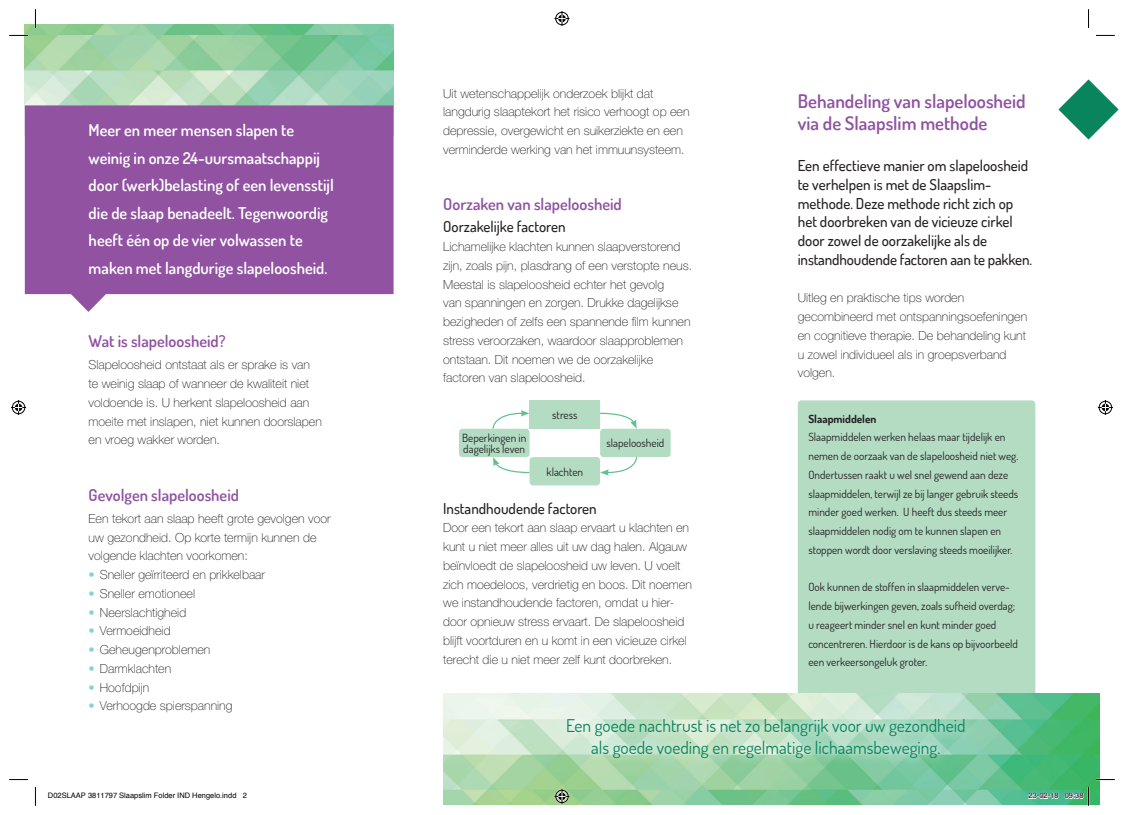
<style>
.page{position:relative;width:1124px;height:815px;background:#fff}
.page>*{position:absolute;margin:0;border:0;box-sizing:border-box;transform-origin:0 0}
.t1{font:600 18.75px/22.2px "Dosis";color:#9052a1}
.t2{font:17.5px/22.5px "Dosis";color:#09855d;text-align:center}
.t3{font:600 16.25px/27.5px "Dosis";color:#fff}
.t4{font:600 16.25px "Dosis";color:#9052a1}
.t5{font:500 15px/18.8px "Dosis";color:#231f20}
.t6{font:100 12.5px/18.8px "Helvetica Neue LT Std";color:#231f20}
.t7{font:11.25px/18.8px "Dosis";color:#231f20}
.t8{font:700 11.25px "Dosis";color:#231f20}
.t9{font:7.5px "Helvetica";color:#000}
.s1{color:#84d1d7}
</style>
<div class="page">
<div style="left:797px;top:400px;width:238px;height:301px;background:#b3dcc3;border-radius:4px"></div>
<img style="left:443px;top:694px;width:655px;height:111px">
<img style="left:25px;top:25px;width:368px;height:80px">
<svg style="left:25px;top:105px;width:368px;height:207px;background:#9960a8"></svg>
<svg style="left:555px;top:708px;width:420px;height:61px;background:#b5ddc1"></svg>
<div style="left:529px;top:457px;width:71px;height:28px;background:#b3dcc3;border-radius:4px"></div>
<div style="left:600px;top:429px;width:70px;height:28px;background:#b3dcc3;border-radius:4px"></div>
<div style="left:459px;top:429px;width:70px;height:28px;background:#b3dcc3;border-radius:4px"></div>
<div style="left:529px;top:400px;width:71px;height:29px;background:#b3dcc3"></div>
<svg style="left:491px;top:410px;width:38px;height:20px"></svg>
<svg style="left:600px;top:412px;width:36px;height:17px"></svg>
<svg style="left:493px;top:457px;width:37px;height:17px"></svg>
<svg style="left:600px;top:456px;width:37px;height:20px"></svg>
<svg style="left:1058px;top:79px;width:60px;height:61px"></svg>
<svg style="left:9px;top:35px;width:19px;height:1px"></svg>
<svg style="left:1096px;top:35px;width:18px;height:1px"></svg>
<svg style="left:9px;top:779px;width:19px;height:1px"></svg>
<svg style="left:1095px;top:779px;width:19px;height:1px"></svg>
<svg style="left:35px;top:9px;width:1px;height:19px"></svg>
<svg style="left:35px;top:787px;width:1px;height:19px"></svg>
<svg style="left:1088px;top:9px;width:1px;height:19px"></svg>
<svg style="left:554px;top:11px;width:15px;height:15px"></svg>
<svg style="left:554px;top:789px;width:15px;height:15px"></svg>
<svg style="left:11px;top:400px;width:15px;height:15px"></svg>
<svg style="left:1097px;top:400px;width:15px;height:15px"></svg>
<svg style="left:1027px;top:792px;width:31px;height:7px"></svg>
<svg style="left:1064px;top:787px;width:25px;height:19px"></svg>
<h3 class="t3" style="left:89px;top:116px;width:247px">Meer en meer mensen slapen te weinig in onze 24-uursmaatschappij door (werk)belasting of een levensstijl die de slaap benadeelt. Tegenwoordig heeft één op de vier volwassen te maken met langdurige slapeloosheid.</h3>
<h3 class="t4" style="left:89px;top:331px;width:138px">Wat is slapeloosheid?</h3>
<p class="t6" style="left:89px;top:356px;width:235px">Slapeloosheid ontstaat als er sprake is van te weinig slaap of wanneer de kwaliteit niet voldoende is. U herkent slapeloosheid aan moeite met inslapen, niet kunnen doorslapen en vroeg wakker worden.</p>
<h3 class="t4" style="left:89px;top:484px;width:152px">Gevolgen slapeloosheid</h3>
<p class="t6" style="left:89px;top:509px;width:243px">Een tekort aan slaap heeft grote gevolgen voor uw gezondheid. Op korte termijn kunnen de volgende klachten voorkomen:</p>
<p class="t6" style="left:89px;top:565px;width:178px"><span class="s1">•</span> Sneller geïrriteerd en prikkelbaar</p>
<p class="t6" style="left:89px;top:584px;width:108px"><span class="s1">•</span> Sneller emotioneel</p>
<p class="t6" style="left:89px;top:603px;width:99px"><span class="s1">•</span> Neerslachtigheid</p>
<p class="t6" style="left:89px;top:622px;width:83px"><span class="s1">•</span> Vermoeidheid</p>
<p class="t6" style="left:89px;top:640px;width:123px"><span class="s1">•</span> Geheugenproblemen</p>
<p class="t6" style="left:89px;top:659px;width:84px"><span class="s1">•</span> Darmklachten</p>
<p class="t6" style="left:89px;top:678px;width:62px"><span class="s1">•</span> Hoofdpijn</p>
<p class="t6" style="left:89px;top:697px;width:145px"><span class="s1">•</span> Verhoogde spierspanning</p>
<p class="t6" style="left:443px;top:84px;width:248px">Uit wetenschappelijk onderzoek blijkt dat langdurig slaaptekort het risico verhoogt op een depressie, overgewicht en suikerziekte en een verminderde werking van het immuunsysteem.</p>
<h3 class="t4" style="left:443px;top:193px;width:180px">Oorzaken van slapeloosheid</h3>
<p class="t5" style="left:443px;top:217px;width:124px">Oorzakelijke factoren</p>
<p class="t6" style="left:443px;top:237px;width:250px">Lichamelijke klachten kunnen slaapverstorend zijn, zoals pijn, plasdrang of een verstopte neus.<br>Meestal is slapeloosheid echter het gevolg<br>van spanningen en zorgen. Drukke dagelijkse bezigheden of zelfs een spannende film kunnen stress veroorzaken, waardoor slaapproblemen ontstaan. Dit noemen we de oorzakelijke factoren van slapeloosheid.</p>
<p class="t7" style="left:462px;top:432px;width:66px;line-height:11.2px">Beperkingen in dagelijks leven</p>
<p class="t7" style="left:552px;top:405px;width:27px">stress</p>
<p class="t7" style="left:546px;top:462px;width:38px">klachten</p>
<p class="t7" style="left:606px;top:434px;width:59px">slapeloosheid</p>
<p class="t5" style="left:443px;top:498px;width:155px">Instandhoudende factoren</p>
<p class="t6" style="left:443px;top:518px;width:250px">Door een tekort aan slaap ervaart u klachten en kunt u niet meer alles uit uw dag halen. Algauw beïnvloedt de slapeloosheid uw leven. U voelt zich moedeloos, verdrietig en boos. Dit noemen we instandhoudende factoren, omdat u hier&shy;door opnieuw stress ervaart. De slapeloosheid blijft voortduren en u komt in een vicieuze cirkel terecht die u niet meer zelf kunt doorbreken.</p>
<h1 class="t1" style="left:797px;top:89px;width:229px">Behandeling van slapeloosheid via de Slaapslim methode</h1>
<p class="t5" style="left:797px;top:156px;width:236px">Een effectieve manier om slapeloosheid te verhelpen is met de Slaapslim&shy;methode. Deze methode richt zich op het doorbreken van de vicieuze cirkel door zowel de oorzakelijke als de instandhoudende factoren aan te pakken.</p>
<p class="t6" style="left:797px;top:289px;width:231px">Uitleg en praktische tips worden gecombineerd met ontspanningsoefeningen en cognitieve therapie. De behandeling kunt u zowel individueel als in groepsverband volgen.</p>
<p class="t8" style="left:808px;top:411px;width:69px">Slaapmiddelen</p>
<p class="t7" style="left:808px;top:428px;width:211px">Slaapmiddelen werken helaas maar tijdelijk en nemen de oorzaak van de slapeloosheid niet weg.<br>Ondertussen raakt u wel snel gewend aan deze slaapmiddelen, terwijl ze bij langer gebruik steeds minder goed werken. U heeft dus steeds meer slaapmiddelen nodig om te kunnen slapen en stoppen wordt door verslaving steeds moeilijker.</p>
<p class="t7" style="left:808px;top:578px;width:211px">Ook kunnen de stoffen in slaapmiddelen verve&shy;lende bijwerkingen geven, zoals sufheid overdag; u reageert minder snel en kunt minder goed concentreren. Hierdoor is de kans op bijvoorbeeld een verkeersongeluk groter.</p>
<h2 class="t2" style="left:566px;top:714px;width:401px">Een goede nachtrust is net zo belangrijk voor uw gezondheid als goede voeding en regelmatige lichaamsbeweging.</h2>
<p class="t9" style="left:48px;top:790px;width:200px">D02SLAAP 3811797 Slaapslim Folder IND Hengelo.indd 2</p>
<p class="t9" style="left:1028px;top:790px;width:57px">23-02-18 09:38</p>
</div>
